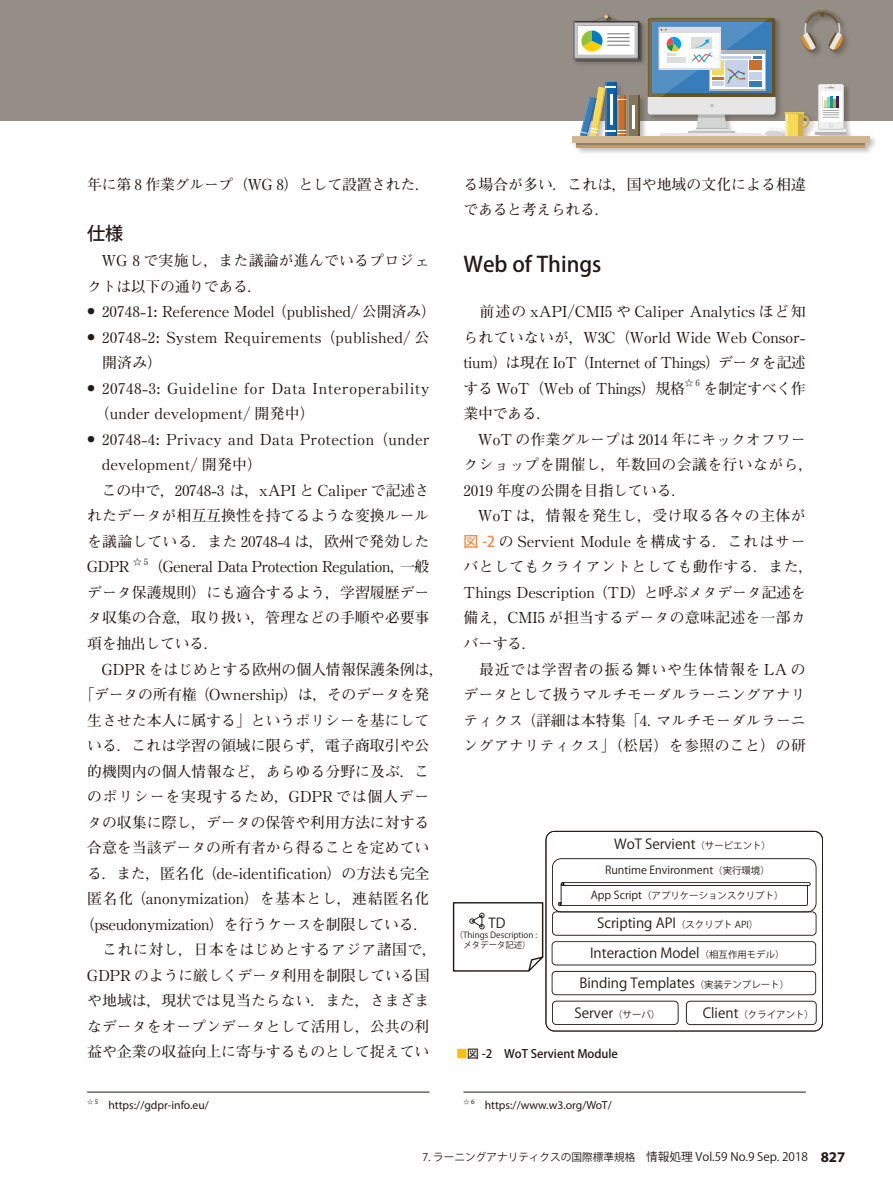
<style>
.page{position:relative;width:893px;height:1191px;background:#fff}
.page>*{position:absolute;margin:0;border:0;box-sizing:border-box;transform-origin:0 0}
.t1{font:500 21.3px "Koz Go Std";color:#231916}
.t2{font:500 18px "Koz Go Std";color:#231916}
.t3{font:700 14.85px/25.5px "Futo Min A101 Pro";color:#231916}
.t4{font:14.85px/25.5px "M Ma Century";letter-spacing:.01em;color:#231916;text-align:justify}
.t5{font:700 14.85px "Futo Min A101 Pro";letter-spacing:-.02em;color:#231916}
.t6{font:700 14.85px/25.5px "Futo Min A101 Pro";letter-spacing:.02em;color:#231916}
.t7{font:700 14.85px "Futo Min A101 Pro";letter-spacing:.025em;color:#231916}
.t8{font:14.85px/25.5px "M Ma Century";letter-spacing:.055em;color:#231916}
.t9{font:14.85px/25.5px "M Ma Century";letter-spacing:.04em;color:#231916}
.t10{font:14.85px "M Ma Century";letter-spacing:-.02em;color:#231916}
.t11{font:700 14.85px "Futo Min A101 Pro";letter-spacing:.05em;color:#231916}
.t12{font:700 14.85px "Futo Min A101 Pro";letter-spacing:.055em;color:#231916}
.t13{font:700 14.85px "Futo Min A101 Pro";letter-spacing:.035em;color:#231916}
.t14{font:13.8px/29.7px "Koz Go Pro";color:#231916;text-align:center}
.t15{font:13.65px "Koz Go Pro";color:#231916}
.t16{font:11.7px "Koz Go Pro";color:#231916}
.t17{font:11.7px "Myriad Pro";color:#231916}
.t18{font:500 11.7px "Koz Go Std";color:#231916}
.t19{font:10.95px "Koz Go Pro";color:#231916}
.t20{font:9.45px "Koz Go Pro";color:#231916}
.t21{font:700 8.7px "Futo Min A101 Pro";color:#231916}
.t22{font:8.4px/10.1px "Koz Go Pro";color:#231916;text-align:center}
.t23{font:6.15px "Koz Go Pro";color:#231916}
.s1{font-family:"M Ma Century";font-weight:400;font-size:15.15px}
.s2{font-family:"M Ma Century";font-weight:400}
.s3{font-family:"Shin Go Pro";font-weight:800}
.s4{font-size:15.15px}
.s5{font-family:"Futo Min A101 Pro";font-weight:700}
.s6{font-family:"M Ma Century";font-weight:400;font-size:8.85px}
.s7{font-family:"Myriad Pro";font-size:6.75px}
.s8{font-family:"Koz Go Pro";font-weight:500;color:#f38843}
.s9{font-size:9.45px}
.s10{font-size:10.95px}
.s11{font-size:13.8px}
.s12{color:#f5c010}
.s13{font-size:10.65px}
.s14{font-family:"Myriad Pro";font-weight:700;font-size:14.85px}
</style>
<div class="page">
<div style="left:0;top:0;width:893px;height:121px;background:#948e86"></div>
<div style="left:570px;top:9px;width:307px;height:147px;background:#231916;opacity:.29"></div>
<hr style="left:816px;top:130px;width:30px;height:4px;background:#b5b5b6">
<hr style="left:816px;top:129px;width:30px;height:3px;background:#efeff0">
<div style="left:606px;top:83px;width:10px;height:54px;background:#0e63aa"></div>
<hr style="left:615px;top:83px;width:1px;height:54px;background:#075797">
<hr style="left:606px;top:83px;width:1px;height:54px;background:#377dba">
<div style="left:627px;top:95px;width:13px;height:42px;background:#80785e"></div>
<hr style="left:638px;top:95px;width:2px;height:42px;background:#665224">
<hr style="left:627px;top:95px;width:2px;height:42px;background:#fff">
<hr style="left:632px;top:105px;width:2px;height:24px;background:#fff">
<svg style="left:580px;top:86px;width:46px;height:50px"></svg>
<div style="left:576px;top:141px;width:289px;height:7px;background:#bb9b76"></div>
<svg style="left:576px;top:142px;width:289px;height:3px"></svg>
<div style="left:572px;top:136px;width:297px;height:6px;background:#cfb691"></div>
<svg style="left:573px;top:14px;width:69px;height:48px"></svg>
<svg style="left:648px;top:10px;width:197px;height:126px"></svg>
<hr style="left:87px;top:1091px;width:342px;height:1px;background:#231916">
<hr style="left:463px;top:1091px;width:343px;height:1px;background:#231916">
<svg style="left:545px;top:831px;width:278px;height:200px"></svg>
<svg style="left:552px;top:941px;width:264px;height:24px"></svg>
<svg style="left:552px;top:858px;width:264px;height:77px"></svg>
<svg style="left:552px;top:971px;width:265px;height:54px"></svg>
<svg style="left:453px;top:902px;width:90px;height:69px"></svg>
<p class="t5" style="left:87px;top:172px;width:344px">年に第 <span class="s1">8</span> 作業グループ（<span class="s2">WG</span> <span class="s1">8</span>）として設置された．</p>
<p class="t2" style="left:87px;top:222px;width:38px">仕様</p>
<p class="t3" style="left:87px;top:246px;width:344px;text-indent:15px"><span class="s2">WG</span> <span class="s1">8</span> で実施し，また議論が進んでいるプロジェクトは以下の通りである．</p>
<p class="t4" style="left:87px;top:299px;width:351px"><span class="s3">•</span> <span class="s4">20748</span><span class="s5">-</span><span class="s4">1</span>: Reference Model <span class="s5">（</span>published/ <span class="s5">公開済み）</span></p>
<p class="t4" style="left:87px;top:325px;width:344px"><span class="s3">•</span> <span class="s4">20748</span><span class="s5">-</span><span class="s4">2</span>: System Requirements <span class="s5">（</span>published/ <span class="s5">公</span></p>
<p class="t3" style="left:102px;top:348px;width:62px">開済み）</p>
<p class="t8" style="left:95px;top:376px;width:336px;text-indent:-7px"><span class="s3">•</span> <span class="s4">20748</span><span class="s5">-</span><span class="s4">3</span>: Guideline for Data Interoperability<span class="s5">（</span>under development/ <span class="s5">開発中）</span></p>
<p class="t9" style="left:102px;top:427px;width:329px;text-indent:-15px"><span class="s3">•</span> <span class="s4">20748</span><span class="s5">-</span><span class="s4">4</span>: Privacy and Data Protection <span class="s5">（</span>under development/ <span class="s5">開発中）</span></p>
<p class="t3" style="left:87px;top:476px;width:344px;text-align:justify">　この中で，<span class="s1">20748</span>-<span class="s1">3</span> は，<span class="s2">xAPI</span> と <span class="s2">Caliper</span> で記述されたデータが相互互換性を持てるような変換ルールを議論している．また <span class="s1">20748</span>-<span class="s1">4</span> は，欧州で発効した</p>
<p class="t4" style="left:87px;top:555px;width:44px">GDPR</p>
<p class="t21" style="left:133px;top:555px;width:17px">☆<span class="s6">5</span></p>
<p class="t10" style="left:148px;top:560px;width:283px"><span class="s5">（</span>General Data Protection Regulation<span class="s5">，一般</span></p>
<p class="t3" style="left:87px;top:578px;width:344px;text-align:justify">データ保護規則）にも適合するよう，学習履歴データ収集の合意，取り扱い，管理などの手順や必要事項を抽出している．</p>
<p class="t3" style="left:102px;top:654px;width:344px"><span class="s2">GDPR</span> をはじめとする欧州の個人情報保護条例は，</p>
<p class="t5" style="left:80px;top:683px;width:351px">「データの所有権（<span class="s2">Ownership</span>）は，そのデータを発</p>
<p class="t3" style="left:87px;top:705px;width:344px">生させた本人に属する」というポリシーを基にして</p>
<p class="t3" style="left:87px;top:731px;width:344px">いる．これは学習の領域に限らず，電子商取引や公</p>
<p class="t3" style="left:87px;top:756px;width:344px">的機関内の個人情報など，あらゆる分野に及ぶ．こ</p>
<p class="t12" style="left:87px;top:785px;width:344px">のポリシーを実現するため，<span class="s2">GDPR</span> では個人デー</p>
<p class="t3" style="left:87px;top:807px;width:344px">タの収集に際し，データの保管や利用方法に対する</p>
<p class="t3" style="left:87px;top:833px;width:344px">合意を当該データの所有者から得ることを定めてい</p>
<p class="t5" style="left:87px;top:861px;width:344px">る．また，匿名化（<span class="s2">de</span>-<span class="s2">identification</span>）の方法も完全</p>
<p class="t11" style="left:87px;top:887px;width:344px">匿名化（<span class="s2">anonymization</span>）を基本とし，連結匿名化</p>
<p class="t5" style="left:80px;top:912px;width:350px">（<span class="s2">pseudonymization</span>）を行うケースを制限している．</p>
<p class="t7" style="left:87px;top:938px;width:351px">　これに対し，日本をはじめとするアジア諸国で，</p>
<p class="t3" style="left:87px;top:960px;width:344px"><span class="s2">GDPR</span> のように厳しくデータ利用を制限している国</p>
<p class="t3" style="left:87px;top:986px;width:344px">や地域は，現状では見当たらない．また，さまざま</p>
<p class="t3" style="left:87px;top:1011px;width:344px">なデータをオープンデータとして活用し，公共の利</p>
<p class="t3" style="left:87px;top:1037px;width:344px">益や企業の収益向上に寄与するものとして捉えてい</p>
<p class="t23" style="left:87px;top:1097px;width:13px">☆ <span class="s7">5</span></p>
<p class="t17" style="left:108px;top:1098px;width:102px">https://gdpr-info.eu/</p>
<p class="t3" style="left:463px;top:169px;width:344px">る場合が多い．これは，国や地域の文化による相違であると考えられる．</p>
<h1 class="t1" style="left:463px;top:250px;width:139px">Web of Things</h1>
<p class="t4" style="left:463px;top:299px;width:344px"><span class="s5">　前述の</span> xAPI/CMI<span class="s4">5</span> <span class="s5">や</span> Caliper Analytics <span class="s5">ほど知られていないが，</span>W<span class="s4">3</span>C<span class="s5">（</span>World Wide Web Consor&shy;tium<span class="s5">）は現在</span> IoT<span class="s5">（</span>Internet of Things<span class="s5">）データを記述する</span> WoT<span class="s5">（</span>Web of Things<span class="s5">）規格</span></p>
<p class="t21" style="left:685px;top:376px;width:17px">☆<span class="s6">6</span></p>
<p class="t5" style="left:703px;top:376px;width:104px">を制定すべく作</p>
<p class="t3" style="left:463px;top:399px;width:89px">業中である．</p>
<p class="t3" style="left:478px;top:425px;width:329px"><span class="s2">WoT</span> の作業グループは <span class="s1">2014</span> 年にキックオフワー</p>
<p class="t7" style="left:463px;top:453px;width:351px">クショップを開催し，年数回の会議を行いながら，</p>
<p class="t5" style="left:463px;top:479px;width:224px"><span class="s1">2019</span> 年度の公開を目指している．</p>
<p class="t13" style="left:478px;top:504px;width:329px"><span class="s2">WoT</span> は，情報を発生し，受け取る各々の主体が</p>
<p class="t4" style="left:463px;top:529px;width:344px"><span class="s8">図 -2</span> <span class="s5">の</span> Servient Module <span class="s5">を構成する．これはサー</span></p>
<p class="t7" style="left:463px;top:555px;width:351px">バとしてもクライアントとしても動作する．また，</p>
<p class="t4" style="left:463px;top:580px;width:344px">Things Description <span class="s5">（</span>TD<span class="s5">）と呼ぶメタデータ記述を</span></p>
<p class="t6" style="left:463px;top:603px;width:344px">備え，<span class="s2">CMI</span><span class="s1">5</span> が担当するデータの意味記述を一部カバーする．<br>　最近では学習者の振る舞いや生体情報を <span class="s2">LA</span> のデータとして扱うマルチモーダルラーニングアナリティクス（詳細は本特集「<span class="s1">4</span>．マルチモーダルラーニングアナリティクス」（松居）を参照のこと）の研</p>
<p class="t14" style="left:614px;top:829px;width:158px">WoT Servient<span class="s9">（サービエント）</span></p>
<p class="t19" style="left:605px;top:863px;width:166px">Runtime Environment<span class="s9">（実行環境）</span></p>
<p class="t15" style="left:489px;top:914px;width:18px">TD</p>
<p class="t22" style="left:455px;top:930px;width:84px">（Things Description :メタデータ記述）</p>
<p class="t20" style="left:591px;top:889px;width:194px"><span class="s10">App Script</span>（アプリケーションスクリプト）</p>
<p class="t14" style="left:597px;top:908px;width:163px">Scripting API<span class="s9">（スクリプト API）</span></p>
<p class="t14" style="left:580px;top:938px;width:211px">Interaction Model<span class="s9">（相互作用モデル）<br></span>Binding Templates<span class="s9">（実装テンプレート）</span></p>
<p class="t14" style="left:574px;top:998px;width:87px">Server<span class="s9">（サーバ）</span></p>
<p class="t20" style="left:703px;top:1008px;width:113px"><span class="s11">Client</span>（クライアント）</p>
<p class="t18" style="left:456px;top:1045px;width:163px"><span class="s12">■</span>図 -2　WoT Servient Module</p>
<p class="t23" style="left:463px;top:1097px;width:13px">☆<span class="s7">6</span></p>
<p class="t17" style="left:485px;top:1098px;width:128px">https://www.w3.org/WoT/</p>
<p class="t16" style="left:422px;top:1149px;width:424px"><span class="s13">7. ラーニングアナリティクスの国際標準規格</span> 情報処理 Vol.59 No.9 Sep. 2018 <span class="s14">827</span></p>
</div>
